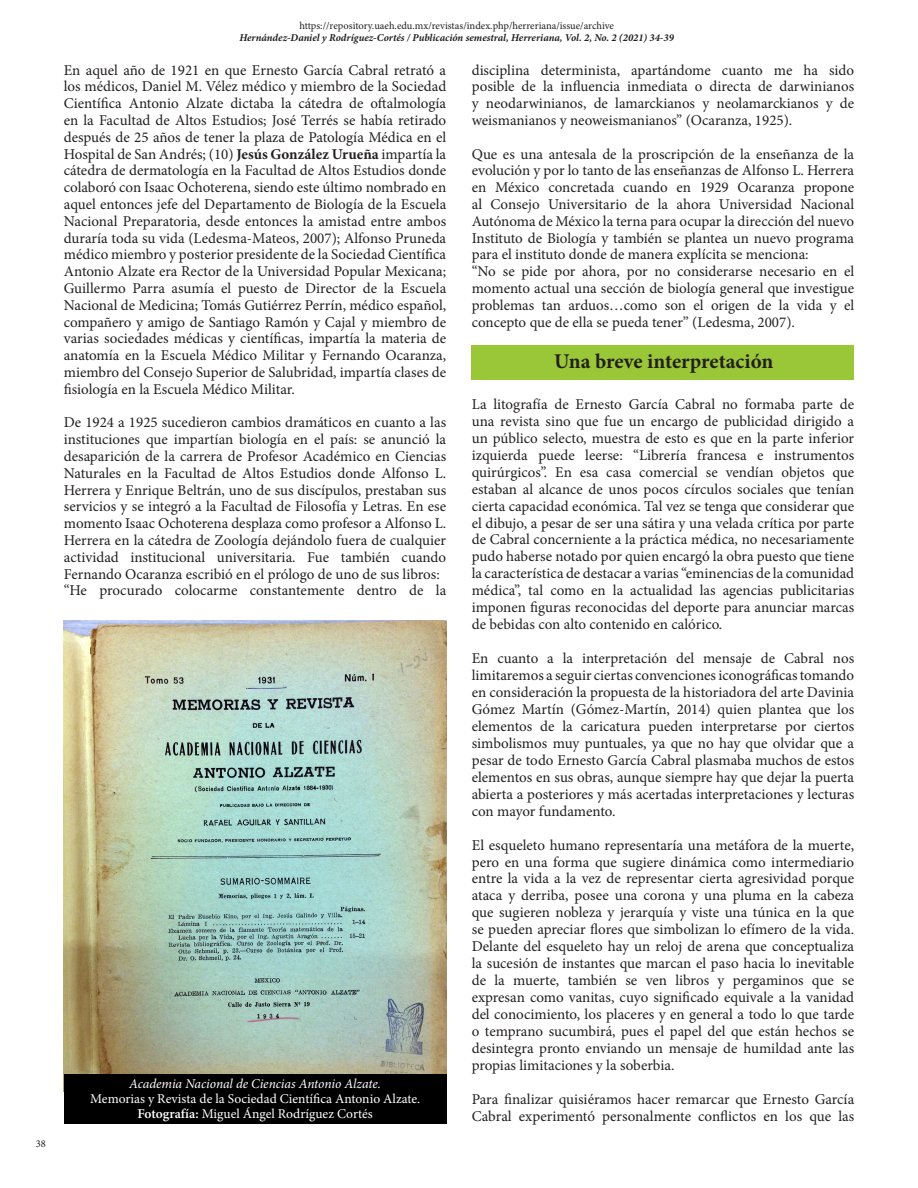
<style>
.page{position:relative;width:918px;height:1188px;background:#fff}
.page>*{position:absolute;margin:0;border:0;box-sizing:border-box;transform-origin:0 0}
.t1{font:700 21px "Minion Pro";letter-spacing:-.005em;color:#231f20}
.t2{font:15px/16.8px "Minion Pro";color:#231f20;text-align:justify}
.t3{font:13.5px "Minion Pro";color:#fff}
.t4{font:italic 13.5px "Minion Pro";letter-spacing:-.005em;color:#fff}
.t5{font:italic 700 10.5px "Minion Pro";color:#231f20}
.t6{font:10.5px "Minion Pro";letter-spacing:-.005em;color:#231f20}
.s1{font-weight:700}
.s2{font-weight:600}
</style>
<div class="page">
<div style="left:472px;top:345px;width:382px;height:35px;background:#99c737"></div>
<img style="left:64px;top:621px;width:382px;height:453px">
<div style="left:64px;top:1074px;width:382px;height:50px;background:#000"></div>
<p class="t6" style="left:36px;top:1137px;width:12px">38</p>
<p class="t6" style="left:299px;top:19px;width:316px">https://repository.uaeh.edu.mx/revistas/index.php/herreriana/issue/archive</p>
<p class="t5" style="left:239px;top:31px;width:436px">Hernández-Daniel y Rodríguez-Cortés / Publicación semestral, Herreriana, Vol. 2, No. 2 (2021) 34-39</p>
<p class="t2" style="left:64px;top:62px;width:384px">En aquel año de 1921 en que Ernesto García Cabral retrató a los médicos, Daniel M. Vélez médico y miembro de la Sociedad Científica Antonio Alzate dictaba la cátedra de oftalmología en la Facultad de Altos Estudios; José Terrés se había retirado después de 25 años de tener la plaza de Patología Médica en el Hospital de San Andrés; (10) <span class="s1">Jesús González Urueña</span> impartía la cátedra de dermatología en la Facultad de Altos Estudios donde colaboró con Isaac Ochoterena, siendo este último nombrado en aquel entonces jefe del Departamento de Biología de la Escuela Nacional Preparatoria, desde entonces la amistad entre ambos duraría toda su vida (Ledesma-Mateos, 2007); Alfonso Pruneda médico miembro y posterior presidente de la Sociedad Científica Antonio Alzate era Rector de la Universidad Popular Mexicana; Guillermo Parra asumía el puesto de Director de la Escuela Nacional de Medicina; Tomás Gutiérrez Perrín, médico español, compañero y amigo de Santiago Ramón y Cajal y miembro de varias sociedades médicas y científicas, impartía la materia de anatomía en la Escuela Médico Militar y Fernando Ocaranza, miembro del Consejo Superior de Salubridad, impartía clases de fisiología en la Escuela Médico Militar.</p>
<p class="t2" style="left:64px;top:414px;width:384px">De 1924 a 1925 sucedieron cambios dramáticos en cuanto a las instituciones que impartían biología en el país: se anunció la desaparición de la carrera de Profesor Académico en Ciencias Naturales en la Facultad de Altos Estudios donde Alfonso L.<br>Herrera y Enrique Beltrán, uno de sus discípulos, prestaban sus servicios y se integró a la Facultad de Filosofía y Letras. En ese momento Isaac Ochoterena desplaza como profesor a Alfonso L.<br>Herrera en la cátedra de Zoología dejándolo fuera de cualquier actividad institucional universitaria. Fue también cuando Fernando Ocaranza escribió en el prólogo de uno de sus libros:</p>
<p class="t2" style="left:64px;top:582px;width:384px">“He procurado colocarme constantemente dentro de la</p>
<p class="t4" style="left:129px;top:1075px;width:253px">Academia Nacional de Ciencias Antonio Alzate.</p>
<p class="t3" style="left:90px;top:1090px;width:331px">Memorias y Revista de la Sociedad Científica Antonio Alzate.</p>
<p class="t3" style="left:138px;top:1105px;width:237px"><span class="s2">Fotografía:</span> Miguel Ángel Rodríguez Cortés</p>
<p class="t2" style="left:472px;top:62px;width:384px">disciplina determinista, apartándome cuanto me ha sido posible de la influencia inmediata o directa de darwinianos y neodarwinianos, de lamarckianos y neolamarckianos y de weismanianos y neoweismanianos” (Ocaranza, 1925).</p>
<p class="t2" style="left:472px;top:146px;width:384px">Que es una antesala de la proscripción de la enseñanza de la evolución y por lo tanto de las enseñanzas de Alfonso L. Herrera en México concretada cuando en 1929 Ocaranza propone al Consejo Universitario de la ahora Universidad Nacional Autónoma de México la terna para ocupar la dirección del nuevo Instituto de Biología y también se plantea un nuevo programa para el instituto donde de manera explícita se menciona:</p>
<p class="t2" style="left:472px;top:263px;width:384px">“No se pide por ahora, por no considerarse necesario en el momento actual una sección de biología general que investigue problemas tan arduos…como son el origen de la vida y el concepto que de ella se pueda tener” (Ledesma, 2007).</p>
<p class="t1" style="left:554px;top:347px;width:221px">Una breve interpretación</p>
<p class="t2" style="left:472px;top:396px;width:384px">La litografía de Ernesto García Cabral no formaba parte de una revista sino que fue un encargo de publicidad dirigido a un público selecto, muestra de esto es que en la parte inferior izquierda puede leerse: “Librería francesa e instrumentos quirúrgicos”. En esa casa comercial se vendían objetos que estaban al alcance de unos pocos círculos sociales que tenían cierta capacidad económica. Tal vez se tenga que considerar que el dibujo, a pesar de ser una sátira y una velada crítica por parte de Cabral concerniente a la práctica médica, no necesariamente pudo haberse notado por quien encargó la obra puesto que tiene la característica de destacar a varias “eminencias de la comunidad médica”, tal como en la actualidad las agencias publicitarias imponen figuras reconocidas del deporte para anunciar marcas de bebidas con alto contenido en calórico.</p>
<p class="t2" style="left:472px;top:650px;width:384px">En cuanto a la interpretación del mensaje de Cabral nos limitaremos a seguir ciertas convenciones iconográficas tomando en consideración la propuesta de la historiadora del arte Davinia Gómez Martín (Gómez-Martín, 2014) quien plantea que los elementos de la caricatura pueden interpretarse por ciertos simbolismos muy puntuales, ya que no hay que olvidar que a pesar de todo Ernesto García Cabral plasmaba muchos de estos elementos en sus obras, aunque siempre hay que dejar la puerta abierta a posteriores y más acertadas interpretaciones y lecturas con mayor fundamento.</p>
<p class="t2" style="left:472px;top:836px;width:384px">El esqueleto humano representaría una metáfora de la muerte, pero en una forma que sugiere dinámica como intermediario entre la vida a la vez de representar cierta agresividad porque ataca y derriba, posee una corona y una pluma en la cabeza que sugieren nobleza y jerarquía y viste una túnica en la que se pueden apreciar flores que simbolizan lo efímero de la vida.<br>Delante del esqueleto hay un reloj de arena que conceptualiza la sucesión de instantes que marcan el paso hacia lo inevitable de la muerte, también se ven libros y pergaminos que se expresan como vanitas, cuyo significado equivale a la vanidad del conocimiento, los placeres y en general a todo lo que tarde o temprano sucumbirá, pues el papel del que están hechos se desintegra pronto enviando un mensaje de humildad ante las propias limitaciones y la soberbia.</p>
<p class="t2" style="left:472px;top:1091px;width:384px">Para finalizar quisiéramos hacer remarcar que Ernesto García<br>Cabral experimentó personalmente conflictos en los que las</p>
</div>
